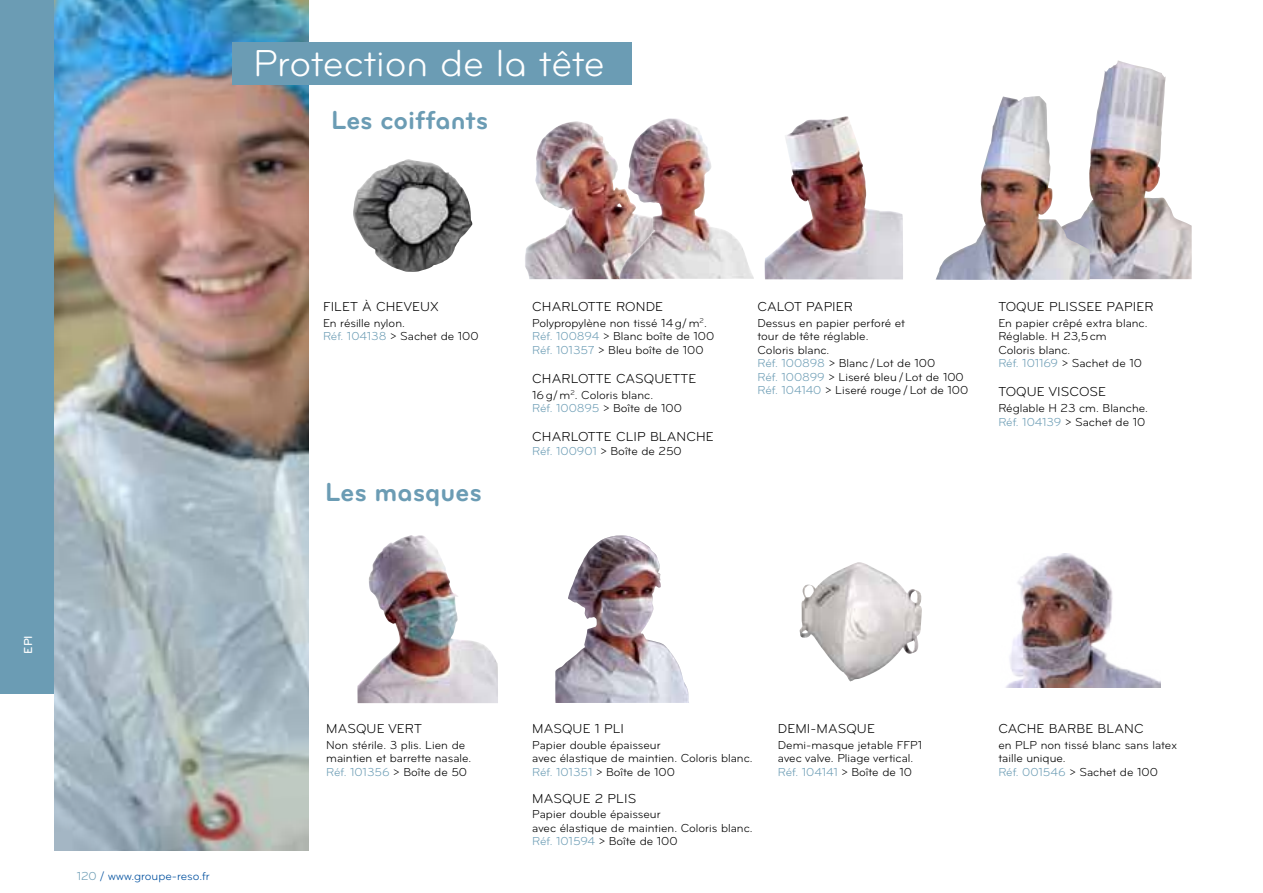
<style>
.page{position:relative;width:1263px;height:893px;background:#fff}
.page>*{position:absolute;margin:0;border:0;box-sizing:border-box;transform-origin:0 0}
.t1{font:39px "Bryant Pro Regular Alternate";color:#fff}
.t2{font:27px "Bryant Pro Bold Alternate";color:#6b9cb4}
.t3{font:13.5px "Bryant Pro";letter-spacing:.01em;color:#000}
.t4{font:12px/13.5px "Bryant Pro";color:#000}
.t5{font:12px "Bryant Pro";color:#00509f}
.t6{font:500 12px "Bryant Pro";color:#fff}
.s1{color:#6b9cb4}
</style>
<div class="page">
<div style="left:0;top:0;width:55px;height:694px;background:#6b9cb4"></div>
<img style="left:54px;top:0;width:254px;height:850px">
<div style="left:232px;top:43px;width:399px;height:42px;background:#6b9cb4"></div>
<img style="left:353px;top:159px;width:119px;height:113px">
<img style="left:525px;top:121px;width:51px;height:152px">
<img style="left:620px;top:118px;width:134px;height:161px">
<img style="left:1090px;top:61px;width:102px;height:218px">
<img style="left:936px;top:96px;width:154px;height:184px">
<img style="left:765px;top:117px;width:138px;height:162px">
<img style="left:357px;top:536px;width:141px;height:167px">
<img style="left:555px;top:536px;width:134px;height:167px">
<img style="left:800px;top:562px;width:122px;height:119px">
<img style="left:1006px;top:554px;width:154px;height:133px">
<h1 class="t1" style="left:253px;top:40px;width:353px">Protection de la tête</h1>
<h2 class="t2" style="left:331px;top:103px;width:158px">Les coiffants</h2>
<p class="t6" style="left:21px;top:654px;width:20px;rotate:-90deg">EPI</p>
<p class="t5" style="left:77px;top:869px;width:134px"><span class="s1">120</span> / www.groupe-reso.fr</p>
<p class="t3" style="left:323px;top:299px;width:117px">FILET À CHEVEUX</p>
<p class="t4" style="left:323px;top:316px;width:157px">En résille nylon.<br><span class="s1">Réf. 104138</span> &gt; Sachet de 100</p>
<h2 class="t2" style="left:325px;top:475px;width:158px">Les masques</h2>
<p class="t3" style="left:532px;top:299px;width:132px">CHARLOTTE RONDE</p>
<p class="t4" style="left:532px;top:316px;width:183px">Polypropylène non tissé 14g/m<sup>2</sup>.<br><span class="s1">Réf. 100894</span> &gt; Blanc boîte de 100<br><span class="s1">Réf. 101357</span> &gt; Bleu boîte de 100</p>
<p class="t3" style="left:532px;top:370px;width:166px">CHARLOTTE CASQUETTE</p>
<p class="t4" style="left:532px;top:388px;width:151px">16g/m<sup>2</sup>. Coloris blanc.<br><span class="s1">Réf. 100895</span> &gt; Boîte de 100</p>
<p class="t3" style="left:532px;top:429px;width:183px">CHARLOTTE CLIP BLANCHE</p>
<p class="t4" style="left:532px;top:444px;width:151px"><span class="s1">Réf. 100901</span> &gt; Boîte de 250</p>
<p class="t3" style="left:757px;top:299px;width:97px">CALOT PAPIER</p>
<p class="t4" style="left:757px;top:316px;width:212px">Dessus en papier perforé et<br>tour de tête réglable.<br>Coloris blanc.<br><span class="s1">Réf. 100898</span> &gt; Blanc/Lot de 100<br><span class="s1">Réf. 100899</span> &gt; Liseré bleu/Lot de 100<br><span class="s1">Réf. 104140</span> &gt; Liseré rouge/Lot de 100</p>
<p class="t3" style="left:998px;top:299px;width:157px">TOQUE PLISSEE PAPIER</p>
<p class="t4" style="left:998px;top:316px;width:151px">En papier crêpé extra blanc.<br>Réglable. H 23,5cm<br>Coloris blanc.<br><span class="s1">Réf. 101169</span> &gt; Sachet de 10</p>
<p class="t3" style="left:998px;top:384px;width:109px">TOQUE VISCOSE</p>
<p class="t4" style="left:998px;top:401px;width:151px">Réglable H 23 cm. Blanche.<br><span class="s1">Réf. 104139</span> &gt; Sachet de 10</p>
<p class="t3" style="left:326px;top:720px;width:97px">MASQUE VERT</p>
<p class="t4" style="left:326px;top:738px;width:147px">Non stérile. 3 plis. Lien de maintien et barrette nasale.<br><span class="s1">Réf. 101356</span> &gt; Boîte de 50</p>
<p class="t3" style="left:532px;top:720px;width:93px">MASQUE 1 PLI</p>
<p class="t4" style="left:532px;top:738px;width:222px">Papier double épaisseur<br>avec élastique de maintien. Coloris blanc.<br><span class="s1">Réf. 101351</span> &gt; Boîte de 100</p>
<p class="t3" style="left:532px;top:790px;width:106px">MASQUE 2 PLIS</p>
<p class="t4" style="left:532px;top:808px;width:222px">Papier double épaisseur<br>avec élastique de maintien. Coloris blanc.<br><span class="s1">Réf. 101594</span> &gt; Boîte de 100</p>
<p class="t3" style="left:778px;top:720px;width:98px">DEMI-MASQUE</p>
<p class="t4" style="left:778px;top:738px;width:146px">Demi-masque jetable FFP1 avec valve. Pliage vertical.<br><span class="s1">Réf. 104141</span> &gt; Boîte de 10</p>
<p class="t3" style="left:998px;top:720px;width:147px">CACHE BARBE BLANC</p>
<p class="t4" style="left:998px;top:738px;width:180px">en PLP non tissé blanc sans latex taille unique.<br><span class="s1">Réf. 001546</span> &gt; Sachet de 100</p>
</div>
